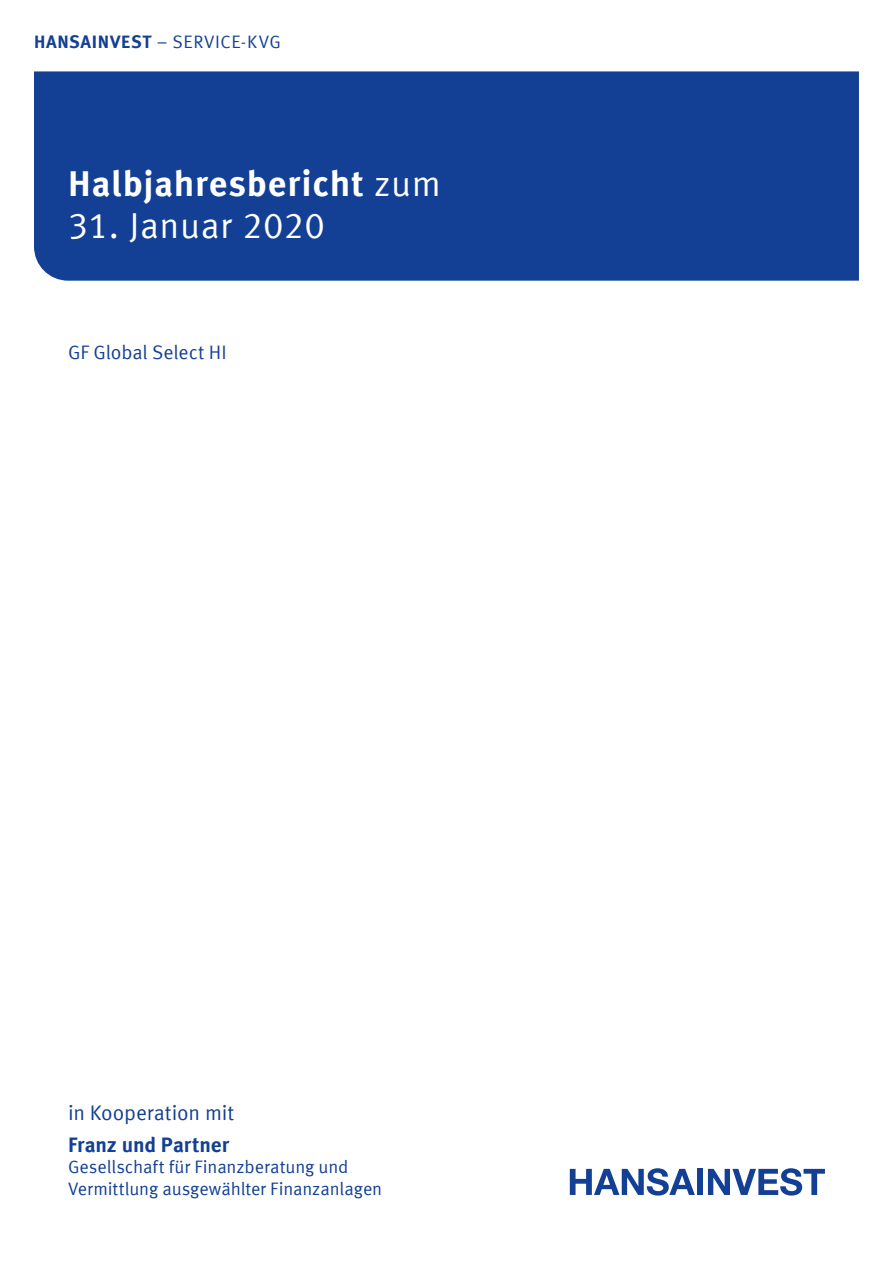
<style>
.page{position:relative;width:893px;height:1263px;background:#fff}
.page>*{position:absolute;margin:0;border:0;box-sizing:border-box;transform-origin:0 0}
.t1{font:700 36px "Meta Offc Pro";letter-spacing:.02em;color:#fff}
.t2{font:36px "Meta Offc Pro Norm";letter-spacing:.015em;color:#fff}
.t3{font:21px "Meta Offc Pro Norm";letter-spacing:-.005em;color:#134094}
.t4{font:700 21px "Meta Offc Pro";letter-spacing:-.005em;color:#134094}
.t5{font:19.5px "Meta Offc Pro Norm";letter-spacing:-.005em;color:#134094}
.t6{font:18px/21.6px "Meta Offc Pro Norm";letter-spacing:-.005em;color:#134094}
.t7{font:18px "Meta Offc Pro Norm";letter-spacing:.03em;color:#134094}
.s1{font-family:"Meta Offc Pro";font-weight:700}
.s2{font-family:"Meta Offc Pro Norm";font-weight:400}
</style>
<div class="page">
<div style="left:34px;top:71px;width:825px;height:210px;background:#134094"></div>
<svg style="left:570px;top:1168px;width:125px;height:27px"></svg>
<div style="left:697px;top:1169px;width:6px;height:26px;background:#134094"></div>
<svg style="left:708px;top:1168px;width:117px;height:27px"></svg>
<p class="t7" style="left:34px;top:28px;width:248px"><span class="s1">HANSAINVEST</span> – SERVICE-KVG</p>
<h1 class="t1" style="left:68px;top:155px;width:374px">Halbjahresbericht <span class="s2">zum</span></h1>
<h1 class="t2" style="left:68px;top:198px;width:259px">31. Januar 2020</h1>
<p class="t5" style="left:68px;top:338px;width:160px">GF Global Select HI</p>
<p class="t3" style="left:68px;top:1097px;width:168px">in Kooperation mit</p>
<p class="t4" style="left:68px;top:1128px;width:163px">Franz und Partner</p>
<p class="t6" style="left:68px;top:1155px;width:316px">Gesellschaft für Finanzberatung und<br>Vermittlung ausgewählter Finanzanlagen</p>
</div>
